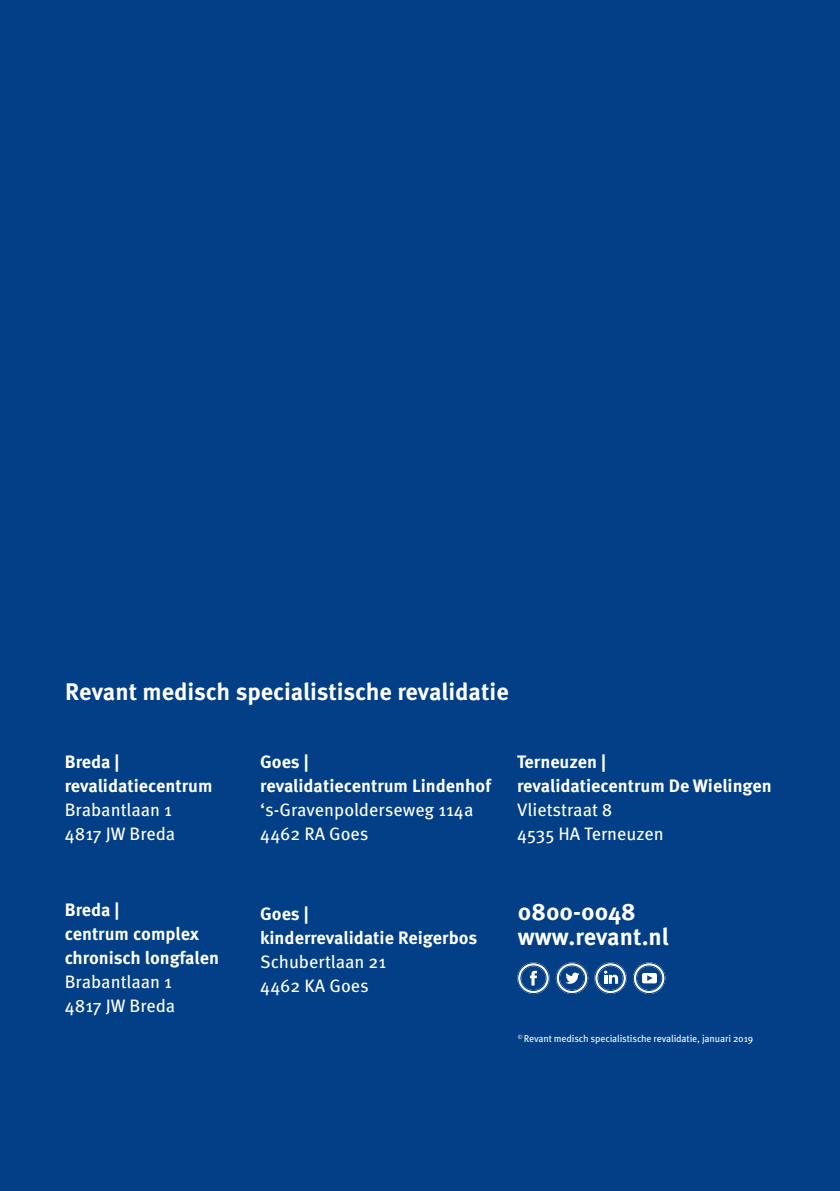
<style>
.page{position:relative;width:840px;height:1191px;background:#fff}
.page>*{position:absolute;margin:0;border:0;box-sizing:border-box;transform-origin:0 0}
.t1{font:700 24px/25px "Meta OT";color:#fff}
.t2{font:700 18px/24px "Meta OT";color:#fff}
.t3{font:18px/24px "Meta OT";color:#fff}
.t4{font:10px "Meta OT";letter-spacing:-.01em;color:#fff}
</style>
<div class="page">
<div style="left:0;top:0;width:839px;height:1191px;background:#023f86"></div>
<svg style="left:517px;top:962px;width:32px;height:32px"></svg>
<svg style="left:555px;top:962px;width:71px;height:32px"></svg>
<svg style="left:632px;top:962px;width:33px;height:32px"></svg>
<h1 class="t1" style="left:65px;top:680px;width:444px">Revant medisch specialistische revalidatie</h1>
<p class="t2" style="left:65px;top:750px;width:149px">Breda | revalidatiecentrum</p>
<p class="t3" style="left:65px;top:798px;width:112px">Brabantlaan 1<br>4817 JW Breda</p>
<p class="t2" style="left:260px;top:750px;width:232px">Goes |<br>revalidatiecentrum Lindenhof</p>
<p class="t3" style="left:260px;top:798px;width:215px">‘s-Gravenpolderseweg 114a<br>4462 RA Goes</p>
<p class="t2" style="left:516px;top:750px;width:256px">Terneuzen |<br>revalidatiecentrum De Wielingen</p>
<p class="t3" style="left:516px;top:798px;width:148px">Vlietstraat 8<br>4535 HA Terneuzen</p>
<p class="t2" style="left:65px;top:898px;width:156px">Breda |<br>centrum complex chronisch longfalen</p>
<p class="t3" style="left:65px;top:970px;width:112px">Brabantlaan 1<br>4817 JW Breda</p>
<p class="t2" style="left:260px;top:902px;width:218px">Goes |<br>kinderrevalidatie Reigerbos</p>
<p class="t3" style="left:260px;top:950px;width:127px">Schubertlaan 21<br>4462 KA Goes</p>
<h1 class="t1" style="left:517px;top:899px;width:152px">0800-0048 www.revant.nl</h1>
<p class="t4" style="left:517px;top:1032px;width:236px"><sup>©</sup> Revant medisch specialistische revalidatie, januari 2019</p>
</div>
